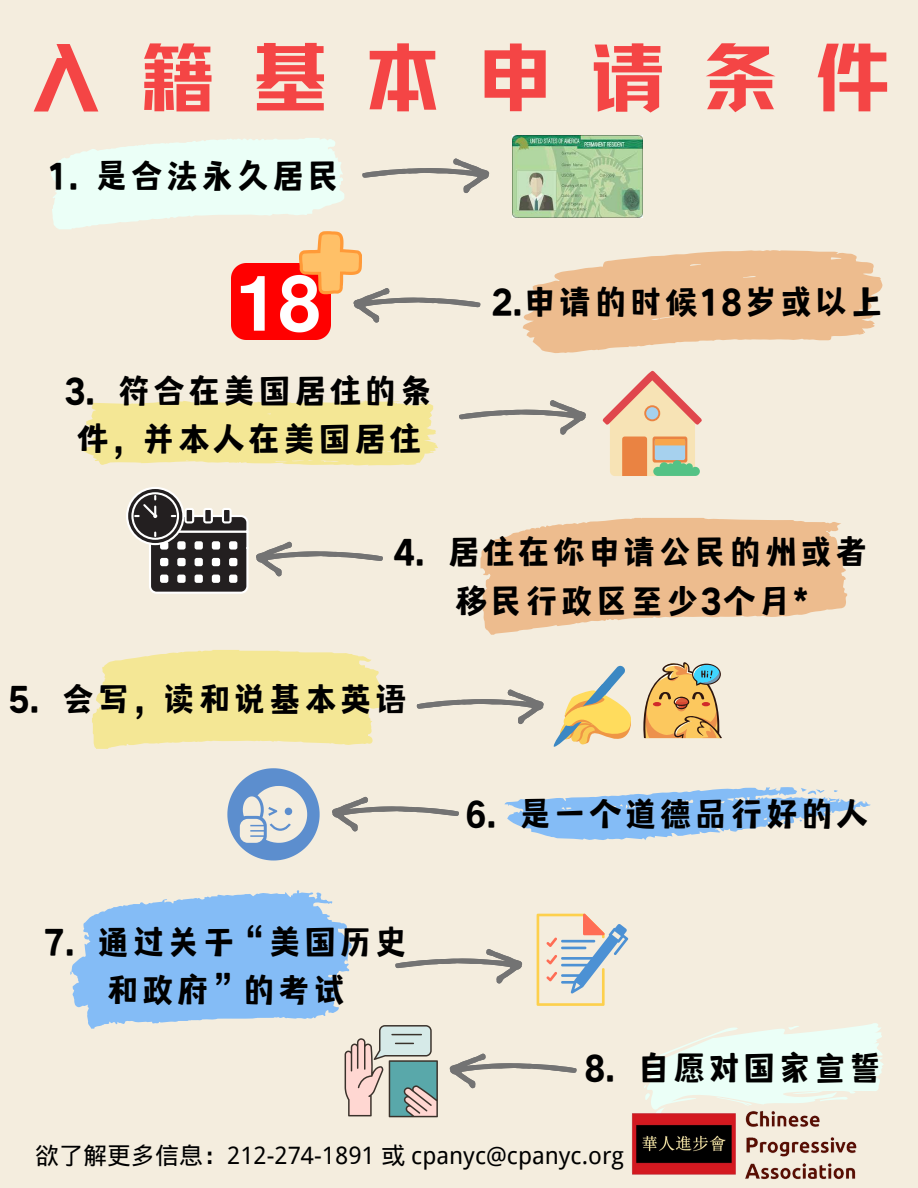
<style>
.page{position:relative;width:918px;height:1188px;background:#f4edde}
.page>*{position:absolute;margin:0;border:0;box-sizing:border-box;transform-origin:0 0}
.t1{font:75px "ID Jue Jiang Hei";letter-spacing:.5em;color:#f44545}
.t2{font:35.4px "Hellofont ID Pinocchio";color:#000}
.t3{font:35.25px/48.3px "Hellofont ID Pinocchio";color:#000;text-align:center}
.t4{font:24px "Wen Quan Yi Micro Hei";color:#000}
</style>
<div class="page">
<svg style="left:459px;top:400px;width:127px;height:35px"></svg>
<svg style="left:417px;top:689px;width:127px;height:35px"></svg>
<svg style="left:256px;top:542px;width:127px;height:34px"></svg>
<svg style="left:332px;top:797px;width:127px;height:35px"></svg>
<img style="left:513px;top:135px;width:129px;height:82px">
<img style="left:232px;top:323px;width:99px;height:17px">
<svg style="left:602px;top:370px;width:100px;height:106px"></svg>
<svg style="left:126px;top:487px;width:123px;height:107px"></svg>
<svg style="left:553px;top:665px;width:78px;height:82px"></svg>
<svg style="left:643px;top:662px;width:79px;height:76px"></svg>
<svg style="left:227px;top:768px;width:93px;height:93px"></svg>
<svg style="left:70px;top:890px;width:558px;height:227px"></svg>
<svg style="left:644px;top:1023px;width:240px;height:73px"></svg>
<svg style="left:504px;top:787px;width:366px;height:53px"></svg>
<svg style="left:92px;top:650px;width:289px;height:99px;background:#f4e79f"></svg>
<svg style="left:480px;top:518px;width:367px;height:117px"></svg>
<svg style="left:51px;top:138px;width:438px;height:185px"></svg>
<svg style="left:523px;top:250px;width:360px;height:103px"></svg>
<svg style="left:81px;top:400px;width:357px;height:66px;background:#f4e79e"></svg>
<img style="left:631px;top:1096px;width:226px;height:84px">
<p class="t1" style="left:28px;top:27px;width:864px">入籍基本申请条件</p>
<p class="t3" style="left:47px;top:151px;width:295px">1. 是合法永久居民</p>
<p class="t3" style="left:64px;top:366px;width:371px">3. 符合在美国居住的条件，并本人在美国居住</p>
<p class="t2" style="left:491px;top:282px;width:395px">2.申请的时候18岁或以上</p>
<p class="t3" style="left:394px;top:528px;width:477px">4. 居住在你申请公民的州或者移民行政区至少3个月*</p>
<p class="t3" style="left:8px;top:675px;width:402px">5. 会写，读和说基本英语</p>
<p class="t3" style="left:43px;top:917px;width:366px">7. 通过关于“美国历史和政府”的考试</p>
<p class="t3" style="left:465px;top:789px;width:406px">6. 是一个道德品行好的人</p>
<p class="t3" style="left:584px;top:1043px;width:300px">8. 自愿对国家宣誓</p>
<p class="t4" style="left:35px;top:1141px;width:590px">欲了解更多信息：212-274-1891 或 cpanyc@cpanyc.org</p>
</div>
